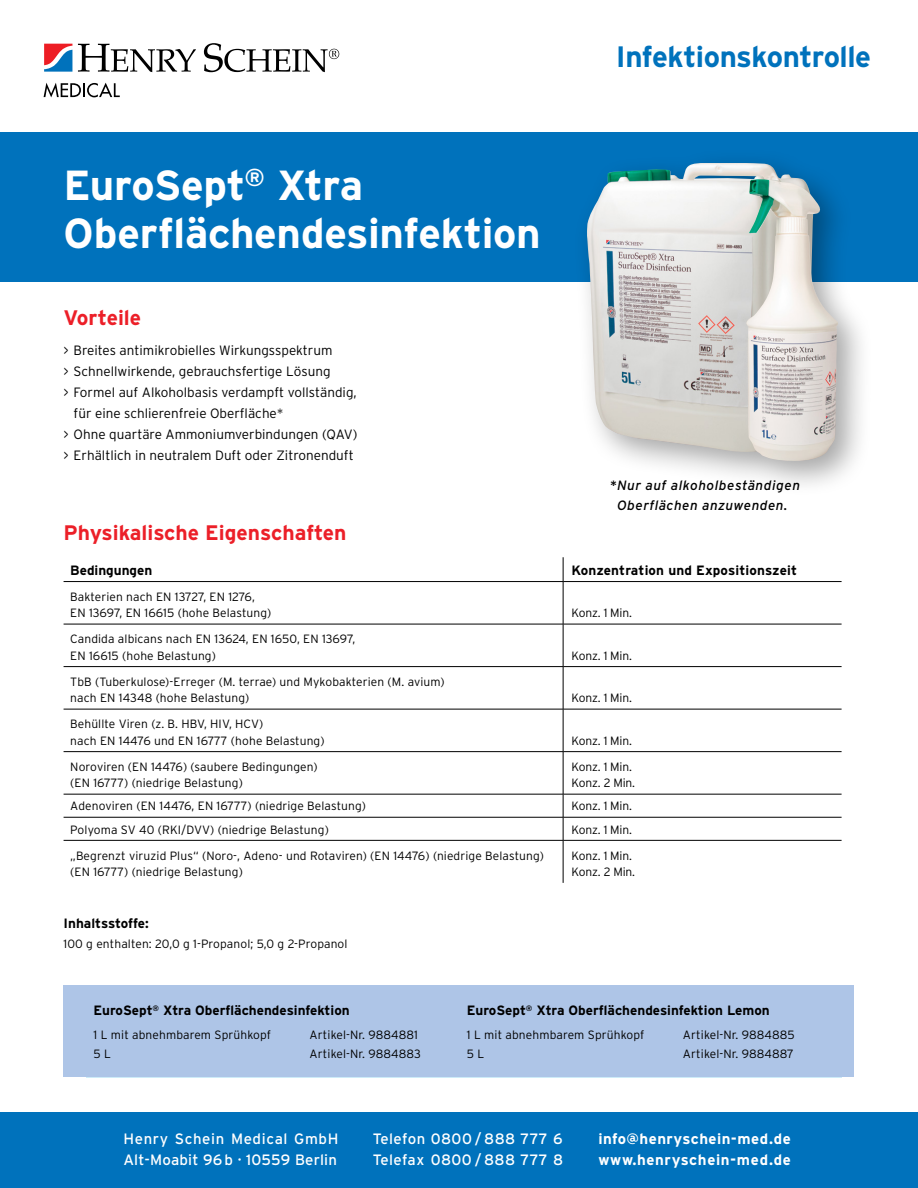
<style>
.page{position:relative;width:918px;height:1188px;background:#fff}
.page>*{position:absolute;margin:0;border:0;box-sizing:border-box;transform-origin:0 0}
.t1{font:700 42px/48px "Interstate";letter-spacing:-.01em;color:#fff}
.t2{font:700 29.4px "Interstate";letter-spacing:-.02em;color:#0072bc}
.t3{font:700 21px "Interstate";color:#ec1f28}
.t4{font:15px/21px "Interstate";letter-spacing:.03em;color:#fff}
.t5{font:700 15px/21px "Interstate";letter-spacing:.04em;color:#fff}
.t6{font:300 13.5px "Interstate";color:#000}
.t7{font:700 13.5px "Interstate";color:#000}
.t8{font:italic 13.5px/19.5px "Interstate";letter-spacing:.04em;color:#000;text-align:center}
.t9{font:300 12px/16.5px "Interstate";letter-spacing:.01em;color:#000}
.t10{font:300 12px/16.5px "Interstate";letter-spacing:-.01em;color:#000}
</style>
<div class="page">
<div style="left:0;top:132px;width:918px;height:150px;background:#0072bc"></div>
<div style="left:64px;top:985px;width:790px;height:92px;background:#aec5e7"></div>
<svg style="left:563px;top:557px;width:1px;height:24px"></svg>
<hr style="left:563px;top:582px;width:1px;height:42px;background:#000">
<hr style="left:563px;top:624px;width:1px;height:42px;background:#000">
<hr style="left:563px;top:667px;width:1px;height:42px;background:#000">
<hr style="left:563px;top:709px;width:1px;height:42px;background:#000">
<hr style="left:563px;top:752px;width:1px;height:42px;background:#000">
<svg style="left:563px;top:795px;width:1px;height:45px"></svg>
<hr style="left:563px;top:841px;width:1px;height:42px;background:#000">
<hr style="left:64px;top:581px;width:499px;height:1px;background:#000">
<hr style="left:563px;top:581px;width:279px;height:1px;background:#000">
<hr style="left:64px;top:624px;width:499px;height:1px;background:#000">
<hr style="left:563px;top:624px;width:279px;height:1px;background:#000">
<hr style="left:64px;top:666px;width:499px;height:1px;background:#000">
<hr style="left:563px;top:666px;width:279px;height:1px;background:#000">
<hr style="left:64px;top:709px;width:499px;height:1px;background:#000">
<hr style="left:563px;top:709px;width:279px;height:1px;background:#000">
<hr style="left:64px;top:751px;width:499px;height:1px;background:#000">
<hr style="left:563px;top:751px;width:279px;height:1px;background:#000">
<hr style="left:64px;top:794px;width:499px;height:1px;background:#000">
<hr style="left:563px;top:794px;width:279px;height:1px;background:#000">
<hr style="left:64px;top:817px;width:499px;height:1px;background:#000">
<hr style="left:563px;top:817px;width:279px;height:1px;background:#000">
<hr style="left:64px;top:840px;width:499px;height:1px;background:#000">
<hr style="left:563px;top:840px;width:279px;height:1px;background:#000">
<svg style="left:78px;top:44px;width:118px;height:28px"></svg>
<svg style="left:204px;top:43px;width:135px;height:29px"></svg>
<svg style="left:44px;top:43px;width:29px;height:29px"></svg>
<svg style="left:44px;top:44px;width:28px;height:28px"></svg>
<svg style="left:44px;top:83px;width:76px;height:14px"></svg>
<div style="left:572px;top:148px;width:301px;height:348px;background:#000;opacity:.35"></div>
<img style="left:587px;top:163px;width:226px;height:289px">
<img style="left:745px;top:179px;width:93px;height:282px">
<div style="left:0;top:1112px;width:918px;height:76px;background:#0072bc"></div>
<h1 class="t1" style="left:64px;top:161px;width:479px">EuroSept<sup>®</sup> Xtra<br>Oberflächendesinfektion</h1>
<h3 class="t3" style="left:64px;top:305px;width:79px">Vorteile</h3>
<p class="t6" style="left:64px;top:342px;width:270px">&gt; Breites antimikrobielles Wirkungsspektrum</p>
<p class="t6" style="left:64px;top:363px;width:269px">&gt; Schnellwirkende, gebrauchsfertige Lösung</p>
<p class="t6" style="left:64px;top:384px;width:295px">&gt; Formel auf Alkoholbasis verdampft vollständig,</p>
<p class="t6" style="left:74px;top:405px;width:212px">für eine schlierenfreie Oberfläche*</p>
<p class="t6" style="left:64px;top:426px;width:295px">&gt; Ohne quartäre Ammoniumverbindungen (QAV)</p>
<p class="t6" style="left:64px;top:447px;width:292px">&gt; Erhältlich in neutralem Duft oder Zitronenduft</p>
<h3 class="t3" style="left:64px;top:520px;width:284px">Physikalische Eigenschaften</h3>
<h2 class="t2" style="left:616px;top:39px;width:257px">Infektionskontrolle</h2>
<p class="t8" style="left:610px;top:476px;width:192px">*Nur auf alkoholbeständigen<br>Oberflächen anzuwenden.</p>
<p class="t7" style="left:70px;top:562px;width:84px">Bedingungen</p>
<p class="t7" style="left:572px;top:562px;width:227px">Konzentration und Expositionszeit</p>
<p class="t9" style="left:70px;top:588px;width:203px">Bakterien nach EN 13727, EN 1276,<br>EN 13697, EN 16615 (hohe Belastung)</p>
<p class="t9" style="left:572px;top:605px;width:62px">Konz. 1 Min.</p>
<p class="t9" style="left:70px;top:631px;width:287px">Candida albicans nach EN 13624, EN 1650, EN 13697,<br>EN 16615 (hohe Belastung)</p>
<p class="t9" style="left:70px;top:673px;width:376px">TbB (Tuberkulose)-Erreger (M. terrae) und Mykobakterien (M. avium) nach EN 14348 (hohe Belastung)</p>
<p class="t9" style="left:70px;top:716px;width:256px">Behüllte Viren (z. B. HBV, HIV, HCV)<br>nach EN 14476 und EN 16777 (hohe Belastung)</p>
<p class="t9" style="left:572px;top:647px;width:62px">Konz. 1 Min.</p>
<p class="t9" style="left:572px;top:690px;width:62px">Konz. 1 Min.</p>
<p class="t9" style="left:572px;top:732px;width:62px">Konz. 1 Min.</p>
<p class="t9" style="left:70px;top:758px;width:249px">Noroviren (EN 14476) (saubere Bedingungen) (EN 16777) (niedrige Belastung)</p>
<p class="t10" style="left:572px;top:758px;width:65px">Konz. 1 Min.<br>Konz. 2 Min.</p>
<p class="t9" style="left:70px;top:798px;width:297px">Adenoviren (EN 14476, EN 16777) (niedrige Belastung)</p>
<p class="t9" style="left:572px;top:798px;width:62px">Konz. 1 Min.</p>
<p class="t9" style="left:70px;top:821px;width:260px">Polyoma SV 40 (RKI/DVV) (niedrige Belastung)</p>
<p class="t9" style="left:572px;top:821px;width:62px">Konz. 1 Min.</p>
<p class="t9" style="left:70px;top:847px;width:475px">„Begrenzt viruzid Plus“ (Noro-, Adeno- und Rotaviren) (EN 14476) (niedrige Belastung) (EN 16777) (niedrige Belastung)</p>
<p class="t10" style="left:572px;top:847px;width:65px">Konz. 1 Min.<br>Konz. 2 Min.</p>
<p class="t7" style="left:64px;top:915px;width:87px">Inhaltsstoffe:</p>
<p class="t9" style="left:64px;top:936px;width:285px">100 g enthalten: 20,0 g 1-Propanol; 5,0 g 2-Propanol</p>
<p class="t7" style="left:94px;top:1002px;width:258px">EuroSept<sup>®</sup> Xtra Oberflächendesinfektion</p>
<p class="t9" style="left:94px;top:1026px;width:179px">1 L mit abnehmbarem Sprühkopf</p>
<p class="t9" style="left:310px;top:1026px;width:110px">Artikel-Nr. 9884881</p>
<p class="t9" style="left:94px;top:1046px;width:19px">5 L</p>
<p class="t9" style="left:310px;top:1046px;width:113px">Artikel-Nr. 9884883</p>
<p class="t7" style="left:467px;top:1002px;width:304px">EuroSept<sup>®</sup> Xtra Oberflächendesinfektion Lemon</p>
<p class="t9" style="left:467px;top:1026px;width:179px">1 L mit abnehmbarem Sprühkopf</p>
<p class="t9" style="left:683px;top:1026px;width:113px">Artikel-Nr. 9884885</p>
<p class="t9" style="left:467px;top:1046px;width:19px">5 L</p>
<p class="t9" style="left:683px;top:1046px;width:113px">Artikel-Nr. 9884887</p>
<p class="t4" style="left:373px;top:1129px;width:192px">Telefon 0800 / 888 777 6<br>Telefax 0800 / 888 777 8</p>
<p class="t4" style="left:124px;top:1129px;width:216px">Henry Schein Medical GmbH<br>Alt-Moabit 96b · 10559 Berlin</p>
<p class="t5" style="left:599px;top:1129px;width:194px">info@henryschein-med.de www.henryschein-med.de</p>
</div>
